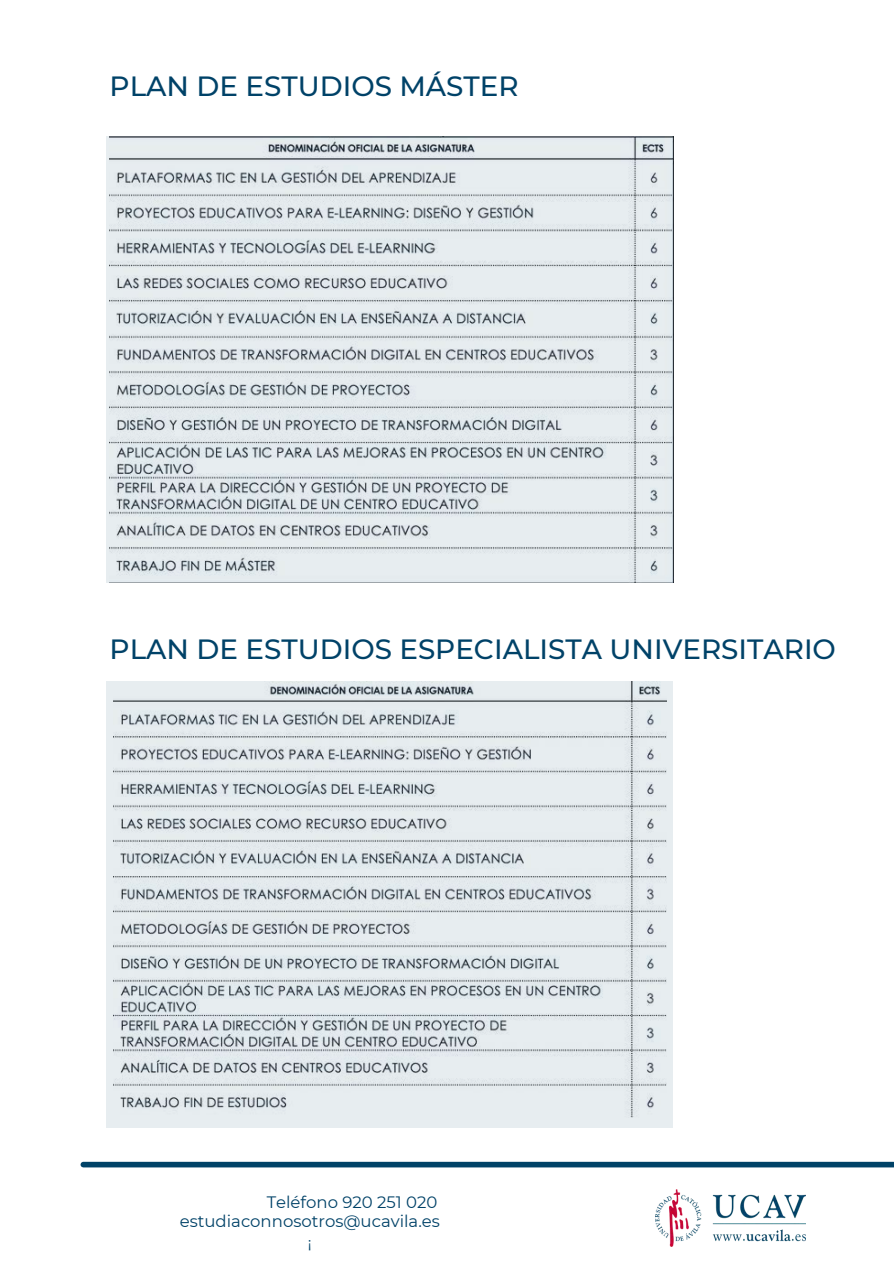
<style>
.page{position:relative;width:894px;height:1264px;background:#fff}
.page>*{position:absolute;margin:0;border:0;box-sizing:border-box;transform-origin:0 0}
.t1{font:500 27.75px "Montserrat";color:#004268}
.t2{font:16.5px "Montserrat";color:#004268}
.t3{font:15px "Montserrat";color:#004268}
</style>
<div class="page">
<div style="left:83px;top:1161px;width:810px;height:6px;background:#004267"></div>
<img style="left:655px;top:1189px;width:150px;height:57px">
<svg style="left:106px;top:136px;width:566px;height:446px;background:#d5dbdf"></svg>
<svg style="left:106px;top:681px;width:566px;height:446px;background:#d5dce0"></svg>
<p class="t1" style="left:110px;top:69px;width:410px">PLAN DE ESTUDIOS MÁSTER</p>
<p class="t1" style="left:110px;top:632px;width:727px">PLAN DE ESTUDIOS ESPECIALISTA UNIVERSITARIO</p>
<p class="t2" style="left:266px;top:1191px;width:172px">Teléfono 920 251 020</p>
<p class="t2" style="left:180px;top:1210px;width:262px">estudiaconnosotros@ucavila.es</p>
<p class="t3" style="left:308px;top:1233px;width:5px">¡</p>
</div>
